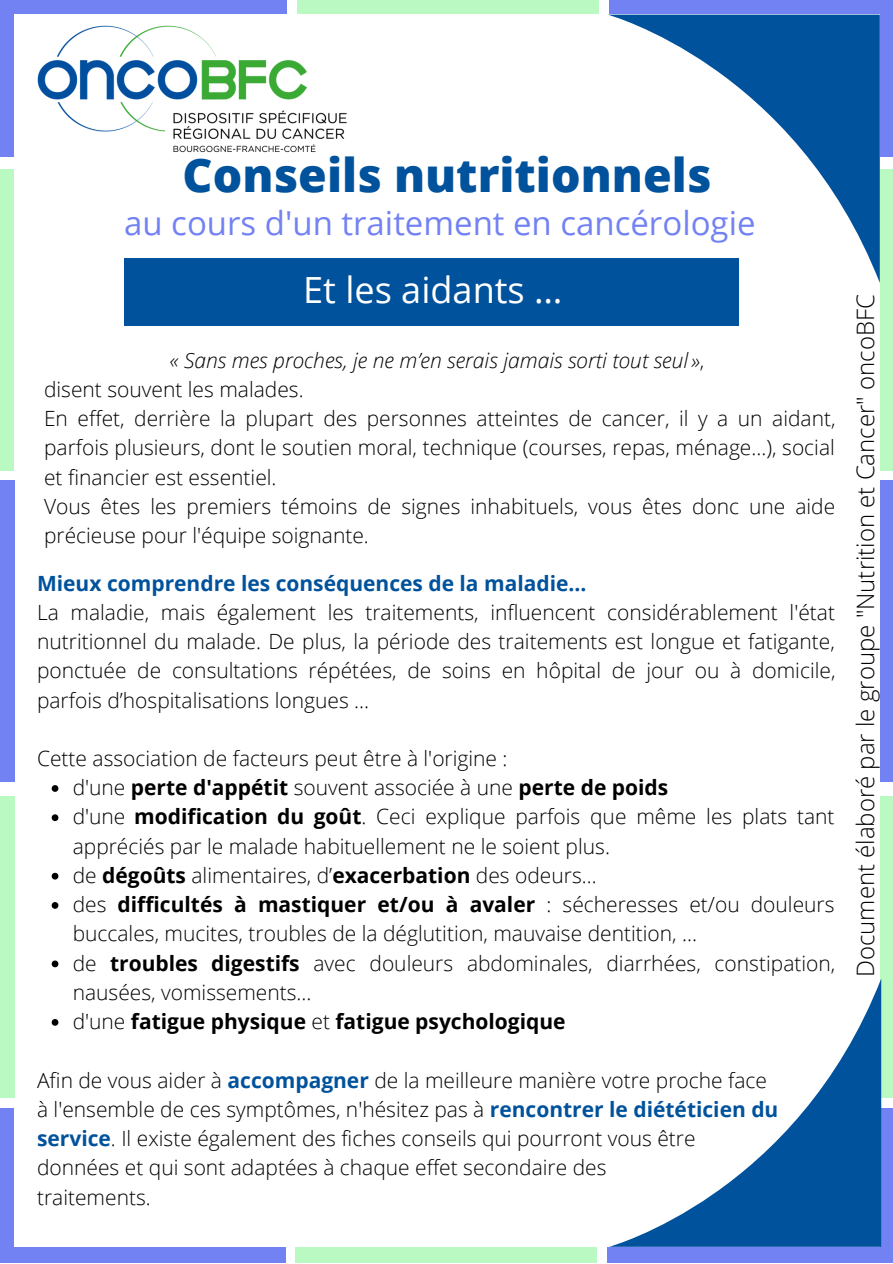
<style>
.page{position:relative;width:893px;height:1264px;background:#fff}
.page>*{position:absolute;margin:0;border:0;box-sizing:border-box;transform-origin:0 0}
.t1{font:800 46.5px "Open Sans";color:#00529c}
.t2{font:36px "Open Sans";color:#fff}
.t3{font:33px "Open Sans";color:#7382f3}
.t4{font:300 24px "Open Sans";color:#000}
.t5{font:300 21px/29.2px "Open Sans";color:#000}
.t6{font:700 21px "Open Sans";color:#000}
.t7{font:italic 300 21px "Open Sans";color:#000}
.t8{font:700 21px "Open Sans";color:#00529c}
.s1{font-style:normal}
.s2{font-weight:300}
.s3{font-weight:700}
.s4{font-weight:700;color:#00529c}
</style>
<div class="page">
<div style="left:297px;top:0;width:301px;height:14px;background:#bafac2"></div>
<div style="left:609px;top:0;width:283px;height:14px;background:#7382f3"></div>
<div style="left:0;top:1246px;width:285px;height:16px;background:#7382f3"></div>
<div style="left:296px;top:1246px;width:300px;height:16px;background:#bafac2"></div>
<div style="left:607px;top:1246px;width:285px;height:16px;background:#7382f3"></div>
<div style="left:0;top:1108px;width:13px;height:154px;background:#7382f3"></div>
<div style="left:0;top:169px;width:14px;height:301px;background:#bafac2"></div>
<div style="left:0;top:0;width:14px;height:157px;background:#7382f3"></div>
<div style="left:879px;top:1108px;width:13px;height:154px;background:#7382f3"></div>
<div style="left:879px;top:169px;width:13px;height:301px;background:#bafac2"></div>
<div style="left:879px;top:0;width:13px;height:157px;background:#7382f3"></div>
<div style="left:0;top:796px;width:14px;height:301px;background:#bafac2"></div>
<div style="left:0;top:481px;width:14px;height:300px;background:#7382f3"></div>
<div style="left:880px;top:796px;width:12px;height:301px;background:#bafac2"></div>
<div style="left:880px;top:481px;width:12px;height:300px;background:#7382f3"></div>
<svg style="left:609px;top:15px;width:270px;height:268px"></svg>
<svg style="left:612px;top:979px;width:269px;height:267px"></svg>
<div style="left:125px;top:258px;width:613px;height:67px;background:#00529c"></div>
<svg style="left:52px;top:785px;width:6px;height:6px"></svg>
<svg style="left:52px;top:814px;width:6px;height:7px"></svg>
<svg style="left:52px;top:872px;width:6px;height:7px"></svg>
<svg style="left:52px;top:902px;width:6px;height:6px"></svg>
<svg style="left:52px;top:960px;width:6px;height:7px"></svg>
<svg style="left:52px;top:1019px;width:6px;height:6px"></svg>
<img style="left:14px;top:0;width:333px;height:153px">
<p class="t1" style="left:182px;top:143px;width:530px">Conseils nutritionnels</p>
<p class="t3" style="left:124px;top:200px;width:632px">au cours d'un traitement en cancérologie</p>
<p class="t2" style="left:303px;top:264px;width:261px">Et les aidants …</p>
<p class="t7" style="left:170px;top:345px;width:536px">« Sans mes proches, je ne m’en serais jamais sorti tout seul »<span class="s1">,</span></p>
<p class="t5" style="left:44px;top:374px;width:261px">disent souvent les malades.</p>
<p class="t5" style="left:44px;top:403px;width:793px;text-align:justify">En effet, derrière la plupart des personnes atteintes de cancer, il y a un aidant, parfois plusieurs, dont le soutien moral, technique (courses, repas, ménage...), social et financier est essentiel.</p>
<p class="t5" style="left:44px;top:491px;width:792px">Vous êtes les premiers témoins de signes inhabituels, vous êtes donc une aide précieuse pour l'équipe soignante.</p>
<p class="t8" style="left:37px;top:568px;width:551px">Mieux comprendre les conséquences de la maladie...</p>
<p class="t5" style="left:37px;top:597px;width:799px;text-align:justify">La maladie, mais également les traitements, influencent considérablement l'état nutritionnel du malade. De plus, la période des traitements est longue et fatigante, ponctuée de consultations répétées, de soins en hôpital de jour ou à domicile, parfois d’hospitalisations longues …</p>
<p class="t5" style="left:37px;top:743px;width:472px">Cette association de facteurs peut être à l'origine :</p>
<p class="t6" style="left:73px;top:772px;width:597px"><span class="s2">d'une</span> perte d'appétit <span class="s2">souvent associée à une</span> perte de poids</p>
<p class="t5" style="left:73px;top:801px;width:763px">d'une <span class="s3">modification du goût</span>. Ceci explique parfois que même les plats tant appréciés par le malade habituellement ne le soient plus.</p>
<p class="t5" style="left:73px;top:860px;width:525px">de <span class="s3">dégoûts</span> alimentaires, d’<span class="s3">exacerbation</span> des odeurs...</p>
<p class="t5" style="left:73px;top:889px;width:763px">des <span class="s3">difficultés à mastiquer et/ou à avaler</span> : sécheresses et/ou douleurs buccales, mucites, troubles de la déglutition, mauvaise dentition, …</p>
<p class="t5" style="left:73px;top:947px;width:764px">de <span class="s3">troubles digestifs</span> avec douleurs abdominales, diarrhées, constipation, nausées, vomissements…</p>
<p class="t6" style="left:73px;top:1006px;width:494px"><span class="s2">d'une</span> fatigue physique <span class="s2">et</span> fatigue psychologique</p>
<p class="t5" style="left:37px;top:1064px;width:731px">Afin de vous aider à <span class="s4">accompagner</span> de la meilleure manière votre proche face</p>
<p class="t5" style="left:37px;top:1094px;width:742px">à l'ensemble de ces symptômes, n'hésitez pas à <span class="s4">rencontrer le diététicien du</span></p>
<p class="t5" style="left:37px;top:1123px;width:660px"><span class="s4">service</span>. Il existe également des fiches conseils qui pourront vous être</p>
<p class="t5" style="left:37px;top:1152px;width:571px">données et qui sont adaptées à chaque effet secondaire des</p>
<p class="t5" style="left:37px;top:1181px;width:115px">traitements.</p>
<p class="t4" style="left:848px;top:977px;width:684px;rotate:-90deg">Document élaboré par le groupe "Nutrition et Cancer" oncoBFC</p>
</div>
